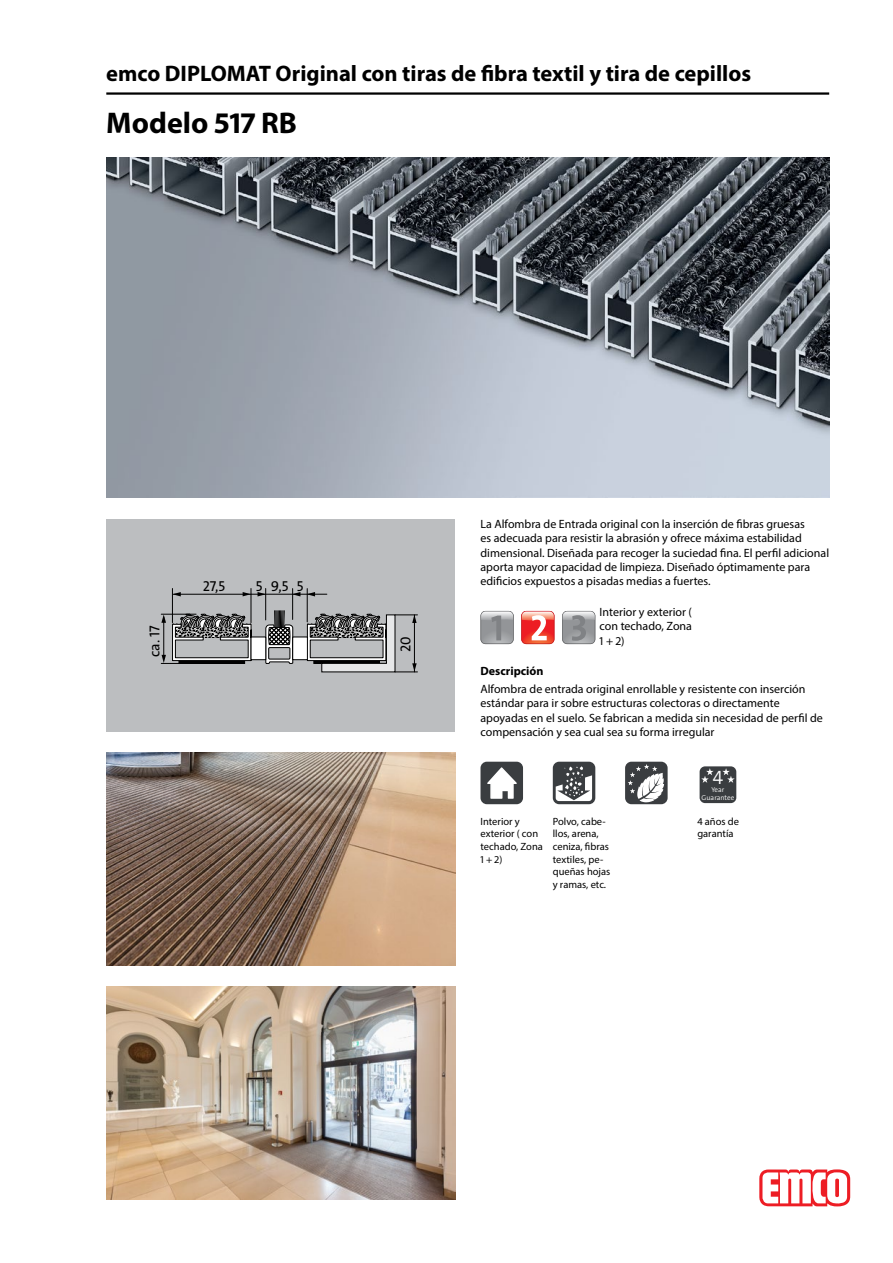
<style>
.page{position:relative;width:893px;height:1263px;background:#fff}
.page>*{position:absolute;margin:0;border:0;box-sizing:border-box;transform-origin:0 0}
.typ_bau{font:700 30px "Myriad Pro";color:#000}
.titel1_em_bau{font:700 22.5px "Myriad Pro";color:#000}
.BILDR{font:300 19.5px "The Sans Os F";color:#fff}
.BILDR-2{font:14.4px "The Sans Os F";color:#000}
.Stoerer{font:12px/14.4px "Myriad Pro";color:#000}
.fliesstext_bau{font:12px/14.4px "Myriad Pro";color:#000;text-align:justify}
.fliesstext_bold_bau{font:700 12px "Myriad Pro";color:#000}
.mouseovertext_bau{font:10.5px/12.6px "Myriad Pro";color:#000}
.BILDR-3{font:300 7.05px/7.8px "The Sans Os F";color:#fff;text-align:center}
</style>
<div class="page">
<img style="left:106px;top:157px;width:723px;height:340px">
<hr style="left:106px;top:92px;width:723px;height:3px;background:#000">
<svg style="left:759px;top:1169px;width:91px;height:37px"></svg>
<div style="left:106px;top:519px;width:349px;height:212px;background:#bcbec0"></div>
<hr style="left:173px;top:594px;width:78px;height:1px;background:#000">
<svg style="left:243px;top:592px;width:8px;height:4px"></svg>
<svg style="left:173px;top:592px;width:8px;height:4px"></svg>
<hr style="left:172px;top:588px;width:1px;height:35px;background:#000">
<hr style="left:265px;top:588px;width:1px;height:32px;background:#000">
<hr style="left:251px;top:588px;width:1px;height:35px;background:#000">
<svg style="left:161px;top:613px;width:91px;height:51px"></svg>
<svg style="left:307px;top:613px;width:110px;height:60px"></svg>
<svg style="left:308px;top:592px;width:7px;height:4px"></svg>
<hr style="left:251px;top:594px;width:76px;height:1px;background:#000">
<hr style="left:307px;top:589px;width:1px;height:33px;background:#000">
<svg style="left:293px;top:592px;width:7px;height:4px"></svg>
<svg style="left:258px;top:592px;width:8px;height:4px"></svg>
<hr style="left:292px;top:589px;width:1px;height:30px;background:#000">
<svg style="left:265px;top:610px;width:29px;height:54px"></svg>
<div style="left:251px;top:637px;width:15px;height:23px;background:#fff"></div>
<div style="left:293px;top:637px;width:14px;height:23px;background:#fff"></div>
<div style="left:292px;top:637px;width:16px;height:23px;border:1px solid #000"></div>
<img style="left:106px;top:753px;width:349px;height:212px">
<img style="left:106px;top:986px;width:349px;height:213px">
<svg style="left:521px;top:611px;width:33px;height:33px"></svg>
<svg style="left:562px;top:611px;width:33px;height:33px"></svg>
<svg style="left:480px;top:611px;width:34px;height:33px"></svg>
<div style="left:480px;top:762px;width:43px;height:42px;background:#3a3d40;border-radius:6px"></div>
<svg style="left:487px;top:767px;width:30px;height:32px"></svg>
<div style="left:553px;top:762px;width:42px;height:42px;background:#3a3d40;border-radius:6px"></div>
<svg style="left:556px;top:766px;width:36px;height:35px"></svg>
<div style="left:625px;top:762px;width:43px;height:42px;background:#3a3d40;border-radius:6px"></div>
<svg style="left:628px;top:764px;width:36px;height:38px"></svg>
<div style="left:700px;top:766px;width:36px;height:37px;background:#3a3d40;border-radius:5px"></div>
<svg style="left:701px;top:768px;width:13px;height:15px"></svg>
<svg style="left:722px;top:768px;width:13px;height:15px"></svg>
<p class="titel1_em_bau" style="left:106px;top:59px;width:646px">emco DIPLOMAT Original con tiras de fibra textil y tira de cepillos</p>
<p class="typ_bau" style="left:106px;top:103px;width:192px">Modelo 517 RB</p>
<p class="BILDR-2" style="left:203px;top:576px;width:24px">27,5</p>
<p class="BILDR-2" style="left:256px;top:576px;width:49px">5 9,5 5</p>
<p class="BILDR-2" style="left:145px;top:657px;width:33px;rotate:-90deg">ca. 17</p>
<p class="BILDR-2" style="left:396px;top:652px;width:17px;rotate:-90deg">20</p>
<p class="Stoerer" style="left:480px;top:516px;width:350px">La Alfombra de Entrada original con la inserción de fibras gruesas<br>es adecuada para resistir la abrasión y ofrece máxima estabilidad dimensional. Diseñada para recoger la suciedad fina. El perfil adicional aporta mayor capacidad de limpieza. Diseñado óptimamente para edificios expuestos a pisadas medias a fuertes.</p>
<p class="fliesstext_bau" style="left:600px;top:605px;width:94px">Interior y exterior ( con techado, Zona 1 + 2)</p>
<p class="fliesstext_bold_bau" style="left:480px;top:663px;width:65px">Descripción</p>
<p class="fliesstext_bau" style="left:480px;top:681px;width:344px;text-align:left">Alfombra de entrada original enrollable y resistente con inserción estándar para ir sobre estructuras colectoras o directamente apoyadas en el suelo. Se fabrican a medida sin necesidad de perfil de compensación y sea cual sea su forma irregular</p>
<p class="mouseovertext_bau" style="left:480px;top:815px;width:64px">Interior y exterior ( con techado, Zona<br>1 + 2)</p>
<p class="mouseovertext_bau" style="left:553px;top:815px;width:59px">Polvo, cabe&shy;llos, arena, ceniza, fibras textiles, pe&shy;queñas hojas y ramas, etc.</p>
<p class="BILDR" style="left:713px;top:765px;width:12px">4</p>
<p class="BILDR-3" style="left:702px;top:785px;width:34px">Year<br>Guarantee</p>
<p class="mouseovertext_bau" style="left:697px;top:815px;width:43px">4 años de garantía</p>
</div>
